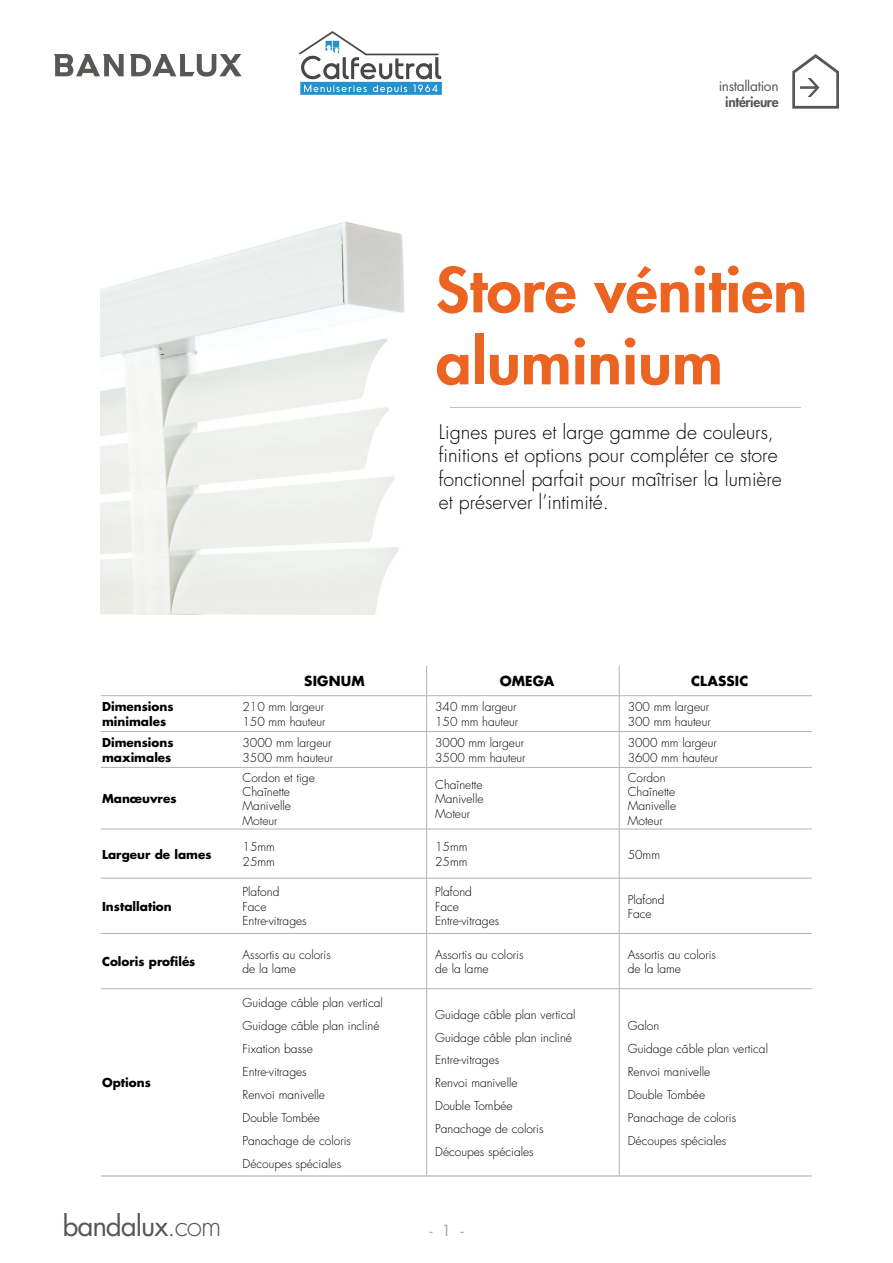
<style>
.page{position:relative;width:893px;height:1263px;background:#fff}
.page>*{position:absolute;margin:0;border:0;box-sizing:border-box;transform-origin:0 0}
.t1{font:800 60px/72px "Futura Std";color:#ec6422;scale:1.06 1}
.t2{font:27.9px "Futura Std";letter-spacing:-.04em;color:#575756}
.t3{font:300 19.5px/23.4px "Futura Std";color:#000}
.t4{font:15px "Futura Std";color:#a7a2a0}
.t5{font:13.8px "Futura Std";letter-spacing:-.025em;color:#575756}
.t6{font:800 13.8px "Futura Std";letter-spacing:-.025em;color:#575756}
.t7{font:700 13.5px "Futura Std";letter-spacing:.01em;color:#000}
.t8{font:300 12px/14.4px "Futura Std";color:#000}
.t9{font:700 12px/14.4px "Futura Std";color:#000}
.s1{font-weight:300}
</style>
<div class="page">
<hr style="left:434px;top:407px;width:367px;height:1px;background:#c2c2c2">
<img style="left:101px;top:221px;width:349px;height:393px">
<hr style="left:101px;top:1175px;width:133px;height:1px;background:#b3b2b2">
<hr style="left:234px;top:1175px;width:193px;height:1px;background:#b3b2b2">
<hr style="left:427px;top:1175px;width:192px;height:1px;background:#b3b2b2">
<hr style="left:619px;top:1175px;width:193px;height:1px;background:#b3b2b2">
<hr style="left:101px;top:695px;width:133px;height:1px;background:#b3b2b2">
<hr style="left:234px;top:695px;width:193px;height:1px;background:#b3b2b2">
<hr style="left:427px;top:695px;width:192px;height:1px;background:#b3b2b2">
<hr style="left:619px;top:695px;width:193px;height:1px;background:#b3b2b2">
<hr style="left:101px;top:731px;width:133px;height:1px;background:#b3b2b2">
<hr style="left:234px;top:731px;width:193px;height:1px;background:#b3b2b2">
<hr style="left:427px;top:731px;width:192px;height:1px;background:#b3b2b2">
<hr style="left:619px;top:731px;width:193px;height:1px;background:#b3b2b2">
<hr style="left:101px;top:767px;width:133px;height:1px;background:#b3b2b2">
<hr style="left:234px;top:767px;width:193px;height:1px;background:#b3b2b2">
<hr style="left:427px;top:767px;width:192px;height:1px;background:#b3b2b2">
<hr style="left:619px;top:767px;width:193px;height:1px;background:#b3b2b2">
<hr style="left:101px;top:829px;width:133px;height:1px;background:#b3b2b2">
<hr style="left:234px;top:829px;width:193px;height:1px;background:#b3b2b2">
<hr style="left:427px;top:829px;width:192px;height:1px;background:#b3b2b2">
<hr style="left:619px;top:829px;width:193px;height:1px;background:#b3b2b2">
<hr style="left:101px;top:878px;width:133px;height:1px;background:#b3b2b2">
<hr style="left:234px;top:878px;width:193px;height:1px;background:#b3b2b2">
<hr style="left:427px;top:878px;width:192px;height:1px;background:#b3b2b2">
<hr style="left:619px;top:878px;width:193px;height:1px;background:#b3b2b2">
<hr style="left:101px;top:933px;width:133px;height:1px;background:#b3b2b2">
<hr style="left:234px;top:933px;width:193px;height:1px;background:#b3b2b2">
<hr style="left:427px;top:933px;width:192px;height:1px;background:#b3b2b2">
<hr style="left:619px;top:933px;width:193px;height:1px;background:#b3b2b2">
<hr style="left:101px;top:988px;width:133px;height:1px;background:#b3b2b2">
<hr style="left:234px;top:988px;width:193px;height:1px;background:#b3b2b2">
<hr style="left:427px;top:988px;width:192px;height:1px;background:#b3b2b2">
<hr style="left:619px;top:988px;width:193px;height:1px;background:#b3b2b2">
<svg style="left:426px;top:666px;width:1px;height:29px"></svg>
<svg style="left:619px;top:666px;width:1px;height:29px"></svg>
<hr style="left:426px;top:696px;width:1px;height:35px;background:#b3b2b2">
<hr style="left:619px;top:696px;width:1px;height:35px;background:#b3b2b2">
<hr style="left:426px;top:732px;width:1px;height:35px;background:#b3b2b2">
<hr style="left:619px;top:732px;width:1px;height:35px;background:#b3b2b2">
<hr style="left:426px;top:768px;width:1px;height:61px;background:#b3b2b2">
<hr style="left:619px;top:768px;width:1px;height:61px;background:#b3b2b2">
<hr style="left:426px;top:829px;width:1px;height:49px;background:#b3b2b2">
<hr style="left:619px;top:829px;width:1px;height:49px;background:#b3b2b2">
<hr style="left:426px;top:878px;width:1px;height:55px;background:#b3b2b2">
<hr style="left:619px;top:878px;width:1px;height:55px;background:#b3b2b2">
<hr style="left:426px;top:934px;width:1px;height:54px;background:#b3b2b2">
<hr style="left:619px;top:934px;width:1px;height:54px;background:#b3b2b2">
<hr style="left:426px;top:989px;width:1px;height:186px;background:#b3b2b2">
<hr style="left:619px;top:989px;width:1px;height:186px;background:#b3b2b2">
<svg style="left:792px;top:54px;width:47px;height:55px"></svg>
<svg style="left:54px;top:54px;width:188px;height:23px"></svg>
<img style="left:299px;top:31px;width:143px;height:64px">
<p class="t5" style="left:719px;top:77px;width:61px">installation</p>
<p class="t6" style="left:725px;top:93px;width:55px">intérieure</p>
<h1 class="t1" style="left:436px;top:254px;width:352px">Store vénitien aluminium</h1>
<h3 class="t3" style="left:439px;top:421px;width:345px">Lignes pures et large gamme de couleurs, finitions et options pour compléter ce store fonctionnel parfait pour maîtriser la lumière et préserver l’intimité.</h3>
<p class="t7" style="left:304px;top:672px;width:62px">SIGNUM</p>
<p class="t7" style="left:500px;top:672px;width:56px">OMEGA</p>
<p class="t7" style="left:691px;top:672px;width:59px">CLASSIC</p>
<p class="t9" style="left:102px;top:699px;width:73px">Dimensions minimales</p>
<p class="t8" style="left:243px;top:700px;width:85px">210 mm largeur<br>150 mm hauteur</p>
<p class="t8" style="left:435px;top:700px;width:85px">340 mm largeur<br>150 mm hauteur</p>
<p class="t8" style="left:628px;top:700px;width:85px">300 mm largeur<br>300 mm hauteur</p>
<p class="t9" style="left:102px;top:735px;width:73px">Dimensions maximales</p>
<p class="t8" style="left:243px;top:736px;width:92px">3000 mm largeur<br>3500 mm hauteur</p>
<p class="t8" style="left:435px;top:736px;width:92px">3000 mm largeur<br>3500 mm hauteur</p>
<p class="t8" style="left:628px;top:736px;width:92px">3000 mm largeur<br>3600 mm hauteur</p>
<p class="t9" style="left:102px;top:791px;width:76px">Manœuvres</p>
<p class="t8" style="left:243px;top:770px;width:74px">Cordon et tige<br>Chaînette<br>Manivelle<br>Moteur</p>
<p class="t8" style="left:435px;top:777px;width:50px;text-align:justify">Chaînette Manivelle Moteur</p>
<p class="t8" style="left:628px;top:770px;width:50px">Cordon<br>Chaînette<br>Manivelle<br>Moteur</p>
<p class="t9" style="left:102px;top:847px;width:111px">Largeur de lames</p>
<p class="t8" style="left:243px;top:840px;width:34px">15mm<br>25mm</p>
<p class="t8" style="left:435px;top:840px;width:34px">15mm<br>25mm</p>
<p class="t8" style="left:628px;top:847px;width:34px">50mm</p>
<p class="t9" style="left:102px;top:899px;width:71px">Installation</p>
<p class="t8" style="left:243px;top:885px;width:66px">Plafond<br>Face<br>Entre-vitrages</p>
<p class="t8" style="left:435px;top:885px;width:66px">Plafond<br>Face<br>Entre-vitrages</p>
<p class="t8" style="left:628px;top:892px;width:38px">Plafond<br>Face</p>
<p class="t9" style="left:102px;top:954px;width:95px">Coloris profilés</p>
<p class="t8" style="left:243px;top:947px;width:90px">Assortis au coloris de la lame</p>
<p class="t8" style="left:435px;top:947px;width:90px">Assortis au coloris de la lame</p>
<p class="t8" style="left:628px;top:947px;width:90px">Assortis au coloris de la lame</p>
<p class="t9" style="left:102px;top:1075px;width:50px">Options</p>
<p class="t8" style="left:243px;top:992px;width:142px;line-height:23px">Guidage câble plan vertical<br>Guidage câble plan incliné<br>Fixation basse<br>Entre-vitrages<br>Renvoi manivelle<br>Double Tombée<br>Panachage de coloris<br>Découpes spéciales</p>
<p class="t8" style="left:435px;top:1003px;width:142px;line-height:23px">Guidage câble plan vertical<br>Guidage câble plan incliné<br>Entre-vitrages<br>Renvoi manivelle<br>Double Tombée<br>Panachage de coloris<br>Découpes spéciales</p>
<p class="t8" style="left:628px;top:1014px;width:142px;line-height:23px">Galon<br>Guidage câble plan vertical<br>Renvoi manivelle<br>Double Tombée<br>Panachage de coloris<br>Découpes spéciales</p>
<h2 class="t2" style="left:62px;top:1208px;width:160px">bandalux<span class="s1">.com</span></h2>
<p class="t4" style="left:429px;top:1221px;width:35px">- 1 -</p>
</div>
